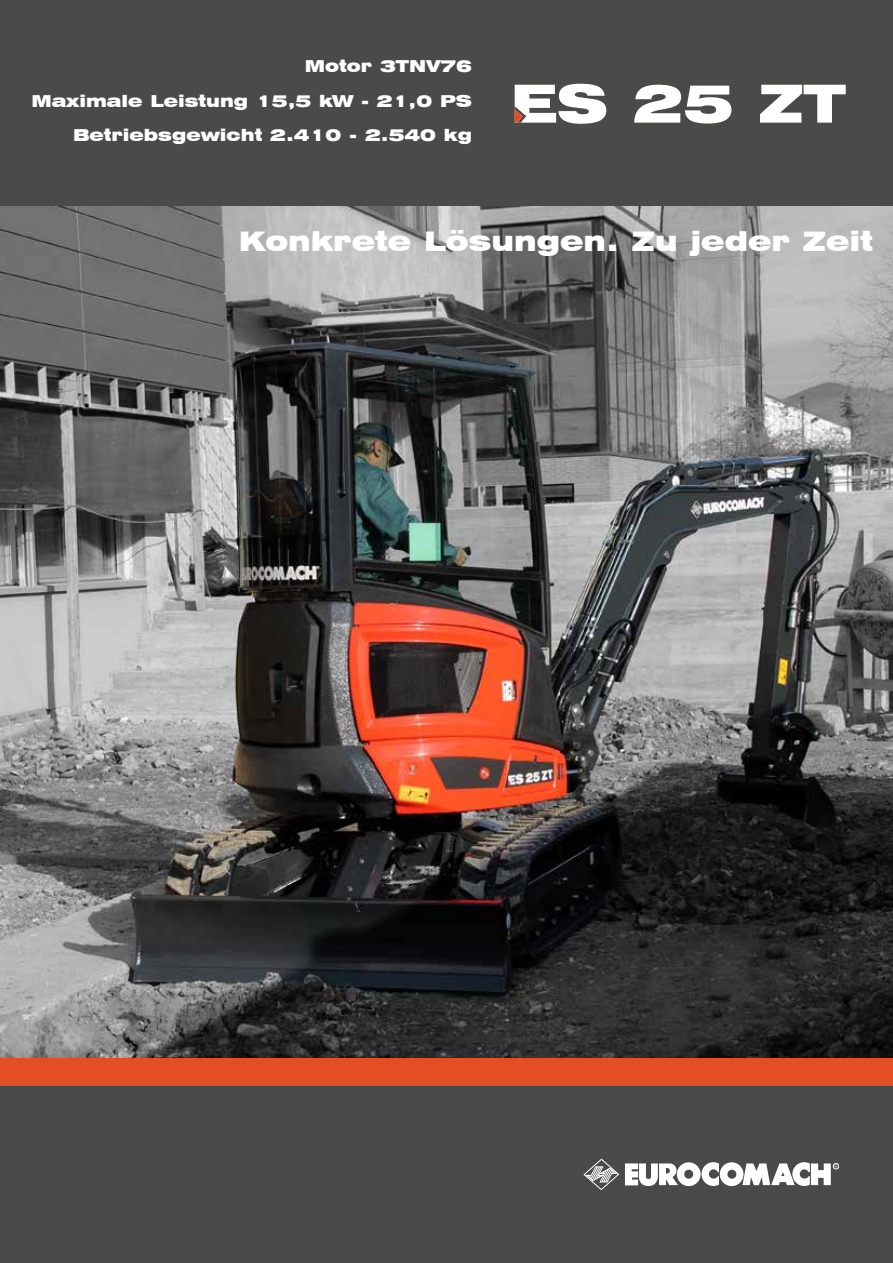
<style>
.page{position:relative;width:893px;height:1263px;background:#fff}
.page>*{position:absolute;margin:0;border:0;box-sizing:border-box;transform-origin:0 0}
.t1{font:900 expanded 52.5px "Swiss 721 BT";color:#fff}
.t2{font:900 expanded 27px "Swiss 721 BT";color:#fff}
.t3{font:900 expanded 16.5px "Swiss 721 BT";color:#fff}
</style>
<div class="page">
<div style="left:0;top:0;width:893px;height:207px;background:#4a4a49"></div>
<div style="left:0;top:1086px;width:893px;height:177px;background:#4a4a49"></div>
<div style="left:0;top:1057px;width:893px;height:29px;background:#e44e25"></div>
<img style="left:0;top:206px;width:893px;height:851px">
<svg style="left:584px;top:1159px;width:35px;height:31px"></svg>
<svg style="left:625px;top:1162px;width:214px;height:24px"></svg>
<svg style="left:515px;top:110px;width:8px;height:13px"></svg>
<p class="t3" style="left:305px;top:56px;width:169px">Motor 3TNV76</p>
<p class="t3" style="left:32px;top:91px;width:442px">Maximale Leistung 15,5 kW - 21,0 PS</p>
<p class="t3" style="left:73px;top:125px;width:400px">Betriebsgewicht 2.410 - 2.540 kg</p>
<p class="t1" style="left:510px;top:72px;width:337px">ES 25 ZT</p>
<p class="t2" style="left:239px;top:225px;width:635px">Konkrete Lösungen. Zu jeder Zeit</p>
</div>
